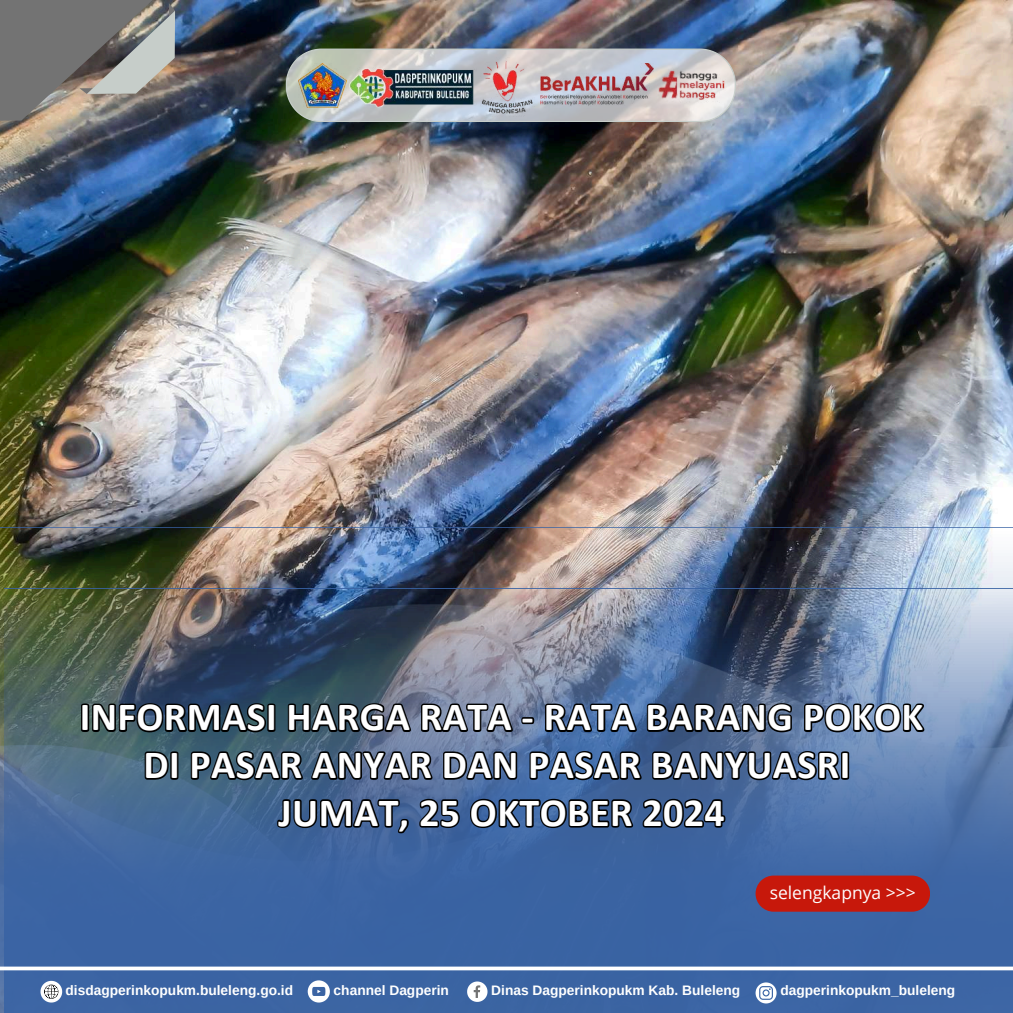
<style>
.page{position:relative;width:1013px;height:1013px;background:#fff}
.page>*{position:absolute;margin:0;border:0;box-sizing:border-box;transform-origin:0 0}
.t1{font:700 40px/47.8px "Calibri";letter-spacing:.01em;color:#fff;text-align:center}
.t2{font:17.5px "Open Sans";color:#fff}
.t3{font:700 13.75px "Arimo";color:#fff}
</style>
<div class="page">
<img style="left:0;top:0;width:1012px;height:527px">
<img style="left:0;top:527px;width:1012px;height:485px">
<svg style="left:467px;top:981px;width:20px;height:20px"></svg>
<svg style="left:40px;top:980px;width:22px;height:22px"></svg>
<svg style="left:308px;top:980px;width:22px;height:22px"></svg>
<svg style="left:755px;top:982px;width:21px;height:21px"></svg>
<svg style="left:0;top:966px;width:1012px;height:4px"></svg>
<svg style="left:286px;top:49px;width:450px;height:73px;background:#bec2c3"></svg>
<img style="left:298px;top:63px;width:48px;height:44px">
<img style="left:348px;top:67px;width:127px;height:41px">
<img style="left:540px;top:63px;width:110px;height:43px">
<img style="left:650px;top:63px;width:83px;height:47px">
<svg style="left:755px;top:875px;width:175px;height:36px;background:#be1c14"></svg>
<svg style="left:0;top:0;width:175px;height:122px;background:#83817e"></svg>
<img style="left:475px;top:58px;width:63px;height:59px">
<svg style="left:78px;top:691px;width:848px;height:144px;background:#3d5474"></svg>
<h1 class="t1" style="left:80px;top:696px;width:845px">INFORMASI HARGA RATA - RATA BARANG POKOK<br>DI PASAR ANYAR DAN PASAR BANYUASRI<br>JUMAT, 25 OKTOBER 2024</h1>
<p class="t2" style="left:769px;top:880px;width:148px">selengkapnya &gt;&gt;&gt;</p>
<p class="t3" style="left:66px;top:983px;width:229px">disdagperinkopukm.buleleng.go.id</p>
<p class="t3" style="left:333px;top:982px;width:117px">channel Dagperin</p>
<p class="t3" style="left:491px;top:983px;width:250px">Dinas Dagperinkopukm Kab. Buleleng</p>
<p class="t3" style="left:780px;top:983px;width:176px">dagperinkopukm_buleleng</p>
</div>
